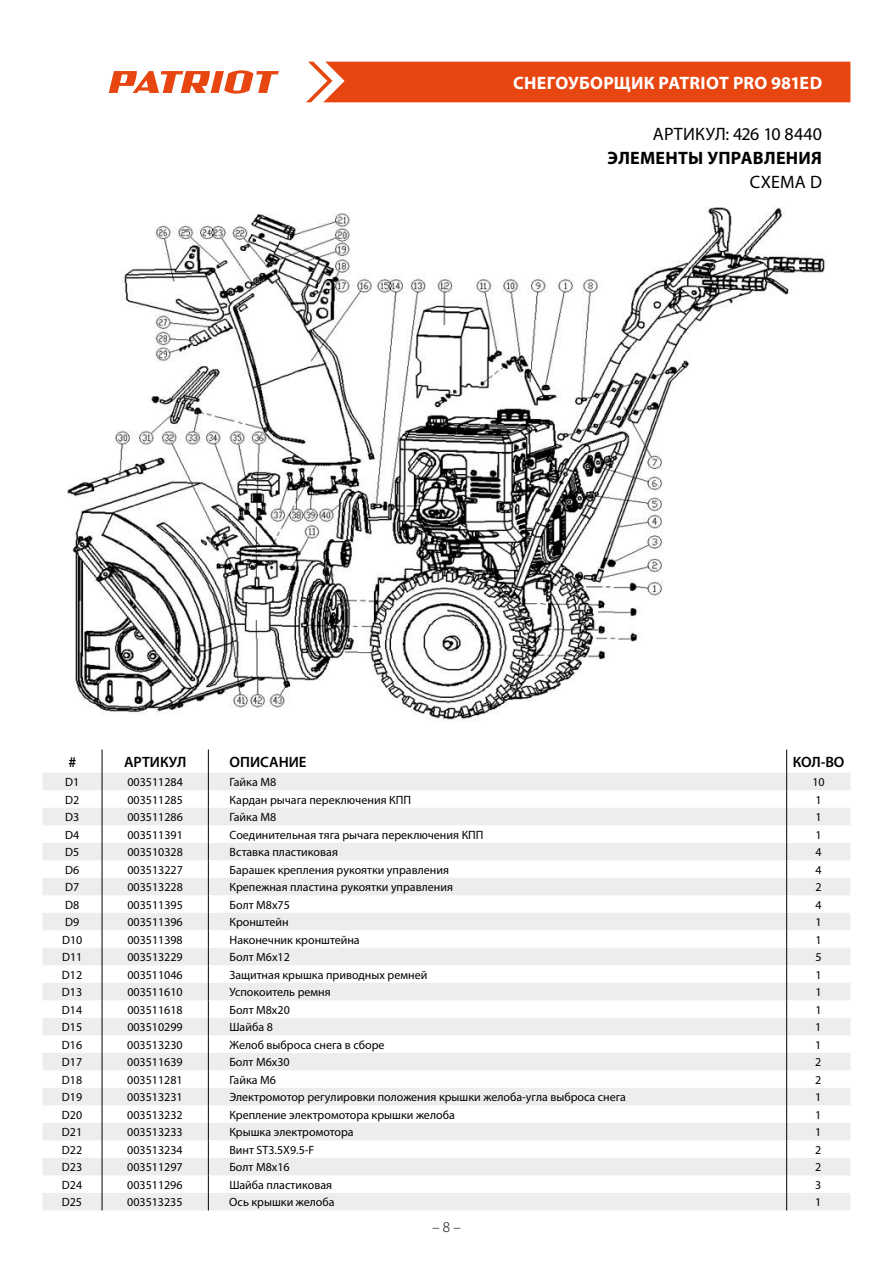
<style>
.page{position:relative;width:893px;height:1263px;background:#fff}
.page>*{position:absolute;margin:0;border:0;box-sizing:border-box;transform-origin:0 0}
.t1{font:700 18px "Myriad Pro";letter-spacing:.01em;color:#fff}
.t2{font:18px "Myriad Pro";letter-spacing:.01em;color:#000}
.t3{font:700 18px "Myriad Pro";letter-spacing:.015em;color:#000}
.t4{font:600 15px "Myriad Pro";color:#000}
.t5{font:300 15px "Myriad Pro";color:#000}
.t6{font:12px "Myriad Pro";color:#000}
</style>
<div class="page">
<div style="left:306px;top:62px;width:544px;height:40px;background:#e84610"></div>
<svg style="left:109px;top:70px;width:170px;height:24px"></svg>
<svg style="left:43px;top:773px;width:807px;height:437px;fill:#ededed"></svg>
<svg style="left:102px;top:749px;width:1px;height:461px"></svg>
<svg style="left:208px;top:749px;width:1px;height:461px"></svg>
<svg style="left:786px;top:749px;width:1px;height:461px"></svg>
<img style="left:67px;top:206px;width:758px;height:515px">
<h1 class="t1" style="left:513px;top:71px;width:310px">СНЕГОУБОРЩИК PATRIOT PRO 981ED</h1>
<h1 class="t2" style="left:653px;top:123px;width:171px">АРТИКУЛ: 426 10 8440</h1>
<h1 class="t3" style="left:608px;top:147px;width:135px">ЭЛЕМЕНТЫ УПРАВЛЕ</h1>
<h1 class="t3" style="left:786px;top:147px;width:25px">НИЯ</h1>
<h1 class="t2" style="left:750px;top:171px;width:72px">СХЕМА d</h1>
<p class="t4" style="left:68px;top:752px;width:9px">#</p>
<p class="t4" style="left:124px;top:752px;width:64px">АРТИКУЛ</p>
<p class="t4" style="left:230px;top:752px;width:78px">ОПИСАНИЕ</p>
<p class="t4" style="left:793px;top:752px;width:53px">КОЛ-ВО</p>
<p class="t6" style="left:65px;top:774px;width:16px">D1</p>
<p class="t6" style="left:127px;top:774px;width:57px">003511284</p>
<p class="t6" style="left:230px;top:774px;width:48px">Гайка М8</p>
<p class="t6" style="left:812px;top:774px;width:14px">10</p>
<p class="t6" style="left:65px;top:792px;width:16px">D2</p>
<p class="t6" style="left:127px;top:792px;width:57px">003511285</p>
<p class="t6" style="left:230px;top:792px;width:183px">Кардан рычага переключения КПП</p>
<p class="t6" style="left:815px;top:792px;width:8px">1</p>
<p class="t6" style="left:65px;top:810px;width:16px">D3</p>
<p class="t6" style="left:127px;top:810px;width:57px">003511286</p>
<p class="t6" style="left:230px;top:810px;width:48px">Гайка М8</p>
<p class="t6" style="left:815px;top:810px;width:8px">1</p>
<p class="t6" style="left:65px;top:827px;width:16px">D4</p>
<p class="t6" style="left:127px;top:827px;width:57px">003511391</p>
<p class="t6" style="left:230px;top:827px;width:255px">Соединительная тяга рычага переключения КПП</p>
<p class="t6" style="left:815px;top:827px;width:8px">1</p>
<p class="t6" style="left:65px;top:845px;width:16px">D5</p>
<p class="t6" style="left:127px;top:845px;width:57px">003510328</p>
<p class="t6" style="left:230px;top:845px;width:110px">Вставка пластиковая</p>
<p class="t6" style="left:815px;top:845px;width:8px">4</p>
<p class="t6" style="left:65px;top:862px;width:16px">D6</p>
<p class="t6" style="left:127px;top:862px;width:57px">003513227</p>
<p class="t6" style="left:230px;top:862px;width:221px">Барашек крепления рукоятки управления</p>
<p class="t6" style="left:815px;top:862px;width:8px">4</p>
<p class="t6" style="left:65px;top:880px;width:16px">D7</p>
<p class="t6" style="left:127px;top:880px;width:57px">003513228</p>
<p class="t6" style="left:230px;top:880px;width:225px">Крепежная пластина рукоятки управления</p>
<p class="t6" style="left:815px;top:880px;width:8px">2</p>
<p class="t6" style="left:65px;top:897px;width:16px">D8</p>
<p class="t6" style="left:127px;top:897px;width:57px">003511395</p>
<p class="t6" style="left:230px;top:897px;width:62px">Болт М8х75</p>
<p class="t6" style="left:815px;top:897px;width:8px">4</p>
<p class="t6" style="left:65px;top:915px;width:16px">D9</p>
<p class="t6" style="left:127px;top:915px;width:57px">003511396</p>
<p class="t6" style="left:230px;top:915px;width:61px">Кронштейн</p>
<p class="t6" style="left:815px;top:915px;width:8px">1</p>
<p class="t6" style="left:62px;top:932px;width:22px">D10</p>
<p class="t6" style="left:127px;top:932px;width:57px">003511398</p>
<p class="t6" style="left:229px;top:932px;width:132px">Наконечник кронштейна</p>
<p class="t6" style="left:815px;top:932px;width:8px">1</p>
<p class="t6" style="left:62px;top:950px;width:22px">D11</p>
<p class="t6" style="left:127px;top:950px;width:57px">003513229</p>
<p class="t6" style="left:229px;top:950px;width:62px">Болт М6х12</p>
<p class="t6" style="left:815px;top:950px;width:8px">5</p>
<p class="t6" style="left:62px;top:967px;width:22px">D12</p>
<p class="t6" style="left:127px;top:967px;width:57px">003511046</p>
<p class="t6" style="left:229px;top:967px;width:199px">Защитная крышка приводных ремней</p>
<p class="t6" style="left:815px;top:967px;width:8px">1</p>
<p class="t6" style="left:62px;top:985px;width:22px">D13</p>
<p class="t6" style="left:127px;top:985px;width:57px">003511610</p>
<p class="t6" style="left:229px;top:985px;width:103px">Успокоитель ремня</p>
<p class="t6" style="left:815px;top:985px;width:8px">1</p>
<p class="t6" style="left:62px;top:1002px;width:22px">D14</p>
<p class="t6" style="left:127px;top:1002px;width:57px">003511618</p>
<p class="t6" style="left:229px;top:1002px;width:62px">Болт М8х20</p>
<p class="t6" style="left:815px;top:1002px;width:8px">1</p>
<p class="t6" style="left:62px;top:1020px;width:22px">D15</p>
<p class="t6" style="left:127px;top:1020px;width:57px">003510299</p>
<p class="t6" style="left:229px;top:1020px;width:45px">Шайба 8</p>
<p class="t6" style="left:815px;top:1020px;width:8px">1</p>
<p class="t6" style="left:62px;top:1037px;width:22px">D16</p>
<p class="t6" style="left:127px;top:1037px;width:57px">003513230</p>
<p class="t6" style="left:229px;top:1037px;width:157px">Желоб выброса снега в сборе</p>
<p class="t6" style="left:815px;top:1037px;width:8px">1</p>
<p class="t6" style="left:62px;top:1055px;width:22px">D17</p>
<p class="t6" style="left:127px;top:1055px;width:57px">003511639</p>
<p class="t6" style="left:229px;top:1055px;width:62px">Болт М6х30</p>
<p class="t6" style="left:815px;top:1055px;width:8px">2</p>
<p class="t6" style="left:62px;top:1072px;width:22px">D18</p>
<p class="t6" style="left:127px;top:1072px;width:57px">003511281</p>
<p class="t6" style="left:229px;top:1072px;width:48px">Гайка М6</p>
<p class="t6" style="left:815px;top:1072px;width:8px">2</p>
<p class="t6" style="left:62px;top:1090px;width:22px">D19</p>
<p class="t6" style="left:127px;top:1090px;width:57px">003513231</p>
<p class="t6" style="left:229px;top:1090px;width:398px">Электромотор регулировки положения крышки желоба-угла выброса снега</p>
<p class="t6" style="left:815px;top:1090px;width:8px">1</p>
<p class="t6" style="left:62px;top:1107px;width:22px">D20</p>
<p class="t6" style="left:127px;top:1107px;width:57px">003513232</p>
<p class="t6" style="left:229px;top:1107px;width:227px">Крепление электромотора крышки желоба</p>
<p class="t6" style="left:815px;top:1107px;width:8px">1</p>
<p class="t6" style="left:62px;top:1125px;width:22px">D21</p>
<p class="t6" style="left:127px;top:1125px;width:57px">003513233</p>
<p class="t6" style="left:229px;top:1125px;width:126px">Крышка электромотора</p>
<p class="t6" style="left:815px;top:1125px;width:8px">1</p>
<p class="t6" style="left:62px;top:1142px;width:22px">D22</p>
<p class="t6" style="left:127px;top:1142px;width:57px">003513234</p>
<p class="t6" style="left:229px;top:1142px;width:86px">Винт ST3.5X9.5-F</p>
<p class="t6" style="left:815px;top:1142px;width:8px">2</p>
<p class="t6" style="left:62px;top:1160px;width:22px">D23</p>
<p class="t6" style="left:127px;top:1160px;width:57px">003511297</p>
<p class="t6" style="left:229px;top:1160px;width:62px">Болт М8х16</p>
<p class="t6" style="left:815px;top:1160px;width:8px">2</p>
<p class="t6" style="left:62px;top:1177px;width:22px">D24</p>
<p class="t6" style="left:127px;top:1177px;width:57px">003511296</p>
<p class="t6" style="left:229px;top:1177px;width:104px">Шайба пластиковая</p>
<p class="t6" style="left:815px;top:1177px;width:8px">3</p>
<p class="t6" style="left:62px;top:1195px;width:22px">D25</p>
<p class="t6" style="left:127px;top:1195px;width:57px">003513235</p>
<p class="t6" style="left:229px;top:1195px;width:107px">Ось крышки желоба</p>
<p class="t6" style="left:815px;top:1195px;width:8px">1</p>
<p class="t5" style="left:432px;top:1218px;width:30px">– 8 –</p>
</div>
